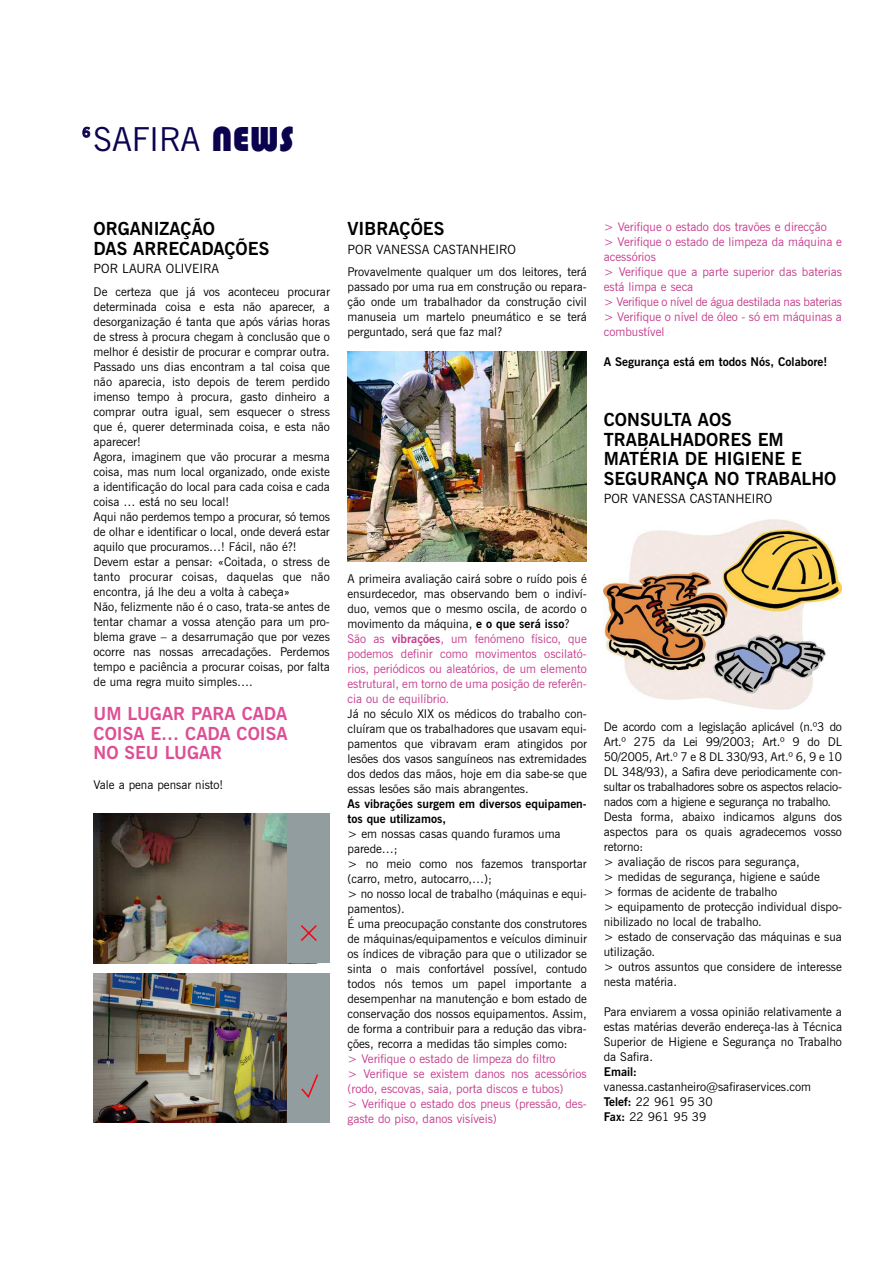
<style>
.page{position:relative;width:893px;height:1263px;background:#fff}
.page>*{position:absolute;margin:0;border:0;box-sizing:border-box;transform-origin:0 0}
.t1{font:33px "News Gothic BT";color:#0b034e}
.t2{font:700 18px/19.5px "News Gothic BT";color:#000}
.t3{font:700 18px/19.5px "News Gothic BT";color:#de4e95;text-align:justify}
.t4{font:700 13.5px "News Gothic BT";color:#0b034e}
.t5{font:12.75px "News Gothic BT";color:#000}
.t6{font:12px/15px "News Gothic BT";color:#000}
.t7{font:12px/15px "News Gothic BT";color:#c63d8d}
.t8{font:700 12px/15px "News Gothic BT";color:#000}
.s1{font-family:"Bauhaus 93";font-size:36px}
.s2{color:#000}
.s3{font-weight:700;color:#000}
.s4{font-weight:700}
</style>
<div class="page">
<img style="left:94px;top:973px;width:193px;height:150px">
<img style="left:94px;top:813px;width:193px;height:150px">
<img style="left:348px;top:351px;width:239px;height:211px">
<img style="left:604px;top:519px;width:238px;height:190px">
<div style="left:287px;top:813px;width:43px;height:150px;background:#929d9f"></div>
<div style="left:287px;top:973px;width:43px;height:150px;background:#929d9f"></div>
<svg style="left:301px;top:925px;width:16px;height:16px"></svg>
<svg style="left:301px;top:1074px;width:17px;height:24px"></svg>
<h1 class="t1" style="left:94px;top:128px;width:202px">SAFIRA <span class="s1">NEWS</span></h1>
<p class="t4" style="left:82px;top:127px;width:10px">6</p>
<h2 class="t2" style="left:94px;top:220px;width:177px">ORGANIZAÇÃO<br>DAS ARRECADAÇÕES</h2>
<p class="t5" style="left:94px;top:264px;width:127px">POR LAURA OLIVEIRA</p>
<p class="t6" style="left:94px;top:285px;width:238px">De certeza que já vos aconteceu procurar determinada coisa e esta não aparecer, a desorganização é tanta que após várias horas de stress à procura chegam à conclusão que o melhor é desistir de procurar e comprar outra.<br>Passado uns dias encontram a tal coisa que não aparecia, isto depois de terem perdido imenso tempo à procura, gasto dinheiro a comprar outra igual, sem esquecer o stress que é, querer determinada coisa, e esta não aparecer!<br>Agora, imaginem que vão procurar a mesma coisa, mas num local organizado, onde existe a identificação do local para cada coisa e cada coisa … está no seu local!<br>Aqui não perdemos tempo a procurar, só temos de olhar e identificar o local, onde deverá estar aquilo que procuramos…! Fácil, não é?!<br>Devem estar a pensar: «Coitada, o stress de tanto procurar coisas, daquelas que não encontra, já lhe deu a volta à cabeça»<br>Não, felizmente não é o caso, trata-se antes de tentar chamar a vossa atenção para um pro&shy;blema grave – a desarrumação que por vezes ocorre nas nossas arrecadações. Perdemos tempo e paciência a procurar coisas, por falta de uma regra muito simples….</p>
<h2 class="t3" style="left:94px;top:706px;width:195px">UM LUGAR PARA CADA COISA E… CADA COISA NO SEU LUGAR</h2>
<p class="t6" style="left:94px;top:779px;width:131px">Vale a pena pensar nisto!</p>
<h2 class="t2" style="left:348px;top:220px;width:98px">VIBRAÇÕES</h2>
<p class="t5" style="left:348px;top:245px;width:170px">POR VANESSA CASTANHEIRO</p>
<p class="t6" style="left:348px;top:266px;width:241px;text-align:justify">Provavelmente qualquer um dos leitores, terá passado por uma rua em construção ou repara&shy;ção onde um trabalhador da construção civil manuseia um martelo pneumático e se terá perguntado, será que faz mal?</p>
<p class="t7" style="left:604px;top:220px;width:240px">&gt; Verifique o estado dos travões e direcção<br>&gt; Verifique o estado de limpeza da máquina e acessórios<br>&gt; Verifique que a parte superior das baterias está limpa e seca<br>&gt; Verifique o nível de água destilada nas baterias &gt; Verifique o nível de óleo - só em máquinas a combustível</p>
<p class="t8" style="left:604px;top:355px;width:225px">A Segurança está em todos Nós, Colabore!</p>
<h2 class="t2" style="left:604px;top:411px;width:234px">CONSULTA AOS<br>TRABALHADORES EM<br>MATÉRIA DE HIGIENE E<br>SEGURANÇA NO TRABALHO</h2>
<p class="t5" style="left:604px;top:494px;width:170px">POR VANESSA CASTANHEIRO</p>
<p class="t7" style="left:348px;top:572px;width:241px"><span class="s2">A primeira avaliação cairá sobre o ruído pois é ensurdecedor, mas observando bem o indiví&shy;duo, vemos que o mesmo oscila, de acordo o movimento da máquina,</span> <span class="s3">e o que será isso</span><span class="s2">?<br></span>São as <span class="s4">vibrações</span>, um fenómeno físico, que podemos definir como movimentos oscilató&shy;rios, periódicos ou aleatórios, de um elemento estrutural, em torno de uma posição de referên&shy;cia ou de equilíbrio.</p>
<p class="t6" style="left:348px;top:707px;width:241px;text-align:justify">Já no século XIX os médicos do trabalho con&shy;cluíram que os trabalhadores que usavam equi&shy;pamentos que vibravam eram atingidos por lesões dos vasos sanguíneos nas extremidades dos dedos das mãos, hoje em dia sabe-se que essas lesões são mais abrangentes.</p>
<p class="t8" style="left:348px;top:797px;width:241px">As vibrações surgem em diversos equipamen&shy;tos que utilizamos,</p>
<p class="t6" style="left:348px;top:827px;width:241px">&gt; em nossas casas quando furamos uma parede…;<br>&gt; no meio como nos fazemos transportar (carro, metro, autocarro,…);<br>&gt; no nosso local de trabalho (máquinas e equi&shy;pamentos).<br>É uma preocupação constante dos construtores de máquinas/equipamentos e veículos diminuir os índices de vibração para que o utilizador se sinta o mais confortável possível, contudo todos nós temos um papel importante a desempenhar na manutenção e bom estado de conservação dos nossos equipamentos. Assim, de forma a contribuir para a redução das vibra&shy;ções, recorra a medidas tão simples como:</p>
<p class="t7" style="left:348px;top:1052px;width:241px">&gt; Verifique o estado de limpeza do filtro<br>&gt; Verifique se existem danos nos acessórios (rodo, escovas, saia, porta discos e tubos)<br>&gt; Verifique o estado dos pneus (pressão, des&shy;gaste do piso, danos visíveis)</p>
<p class="t6" style="left:604px;top:720px;width:240px">De acordo com a legislação aplicável (n.º3 do Art.º 275 da Lei 99/2003; Art.º 9 do DL 50/2005, Art.º 7 e 8 DL 330/93, Art.º 6, 9 e 10<br>DL 348/93), a Safira deve periodicamente con&shy;sultar os trabalhadores sobre os aspectos relacio&shy;nados com a higiene e segurança no trabalho.<br>Desta forma, abaixo indicamos alguns dos aspectos para os quais agradecemos vosso retorno:<br>&gt; avaliação de riscos para segurança,<br>&gt; medidas de segurança, higiene e saúde<br>&gt; formas de acidente de trabalho<br>&gt; equipamento de protecção individual dispo&shy;nibilizado no local de trabalho.<br>&gt; estado de conservação das máquinas e sua utilização.<br>&gt; outros assuntos que considere de interesse nesta matéria.</p>
<p class="t6" style="left:604px;top:1005px;width:240px;text-align:justify">Para enviarem a vossa opinião relativamente a estas matérias deverão endereça-las à Técnica Superior de Higiene e Segurança no Trabalho da Safira.</p>
<p class="t8" style="left:604px;top:1065px;width:35px">Email:</p>
<p class="t6" style="left:604px;top:1080px;width:209px">vanessa.castanheiro@safiraservices.com<br><span class="s4">Telef:</span> 22 961 95 30<br><span class="s4">Fax:</span> 22 961 95 39</p>
</div>
